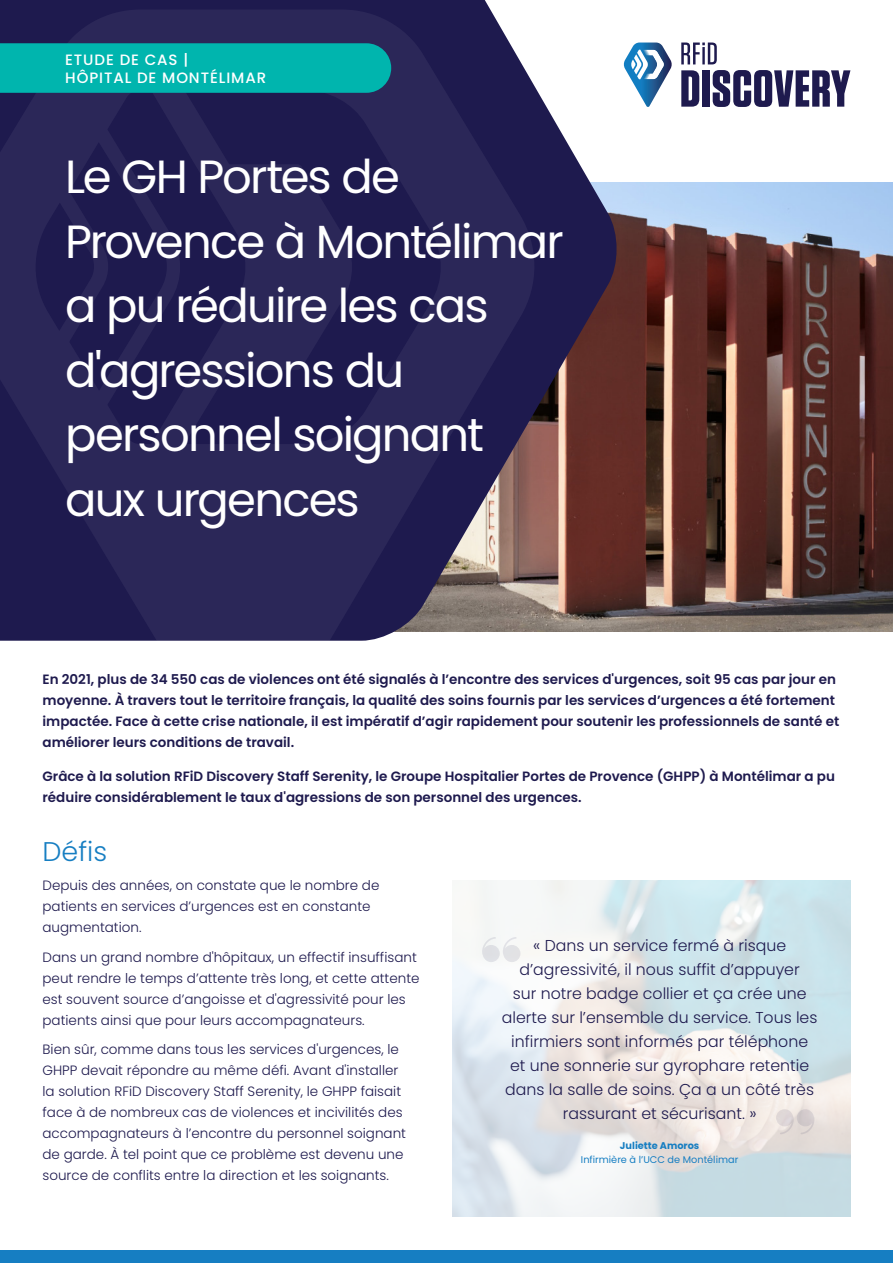
<style>
.page{position:relative;width:893px;height:1263px;background:#fff}
.page>*{position:absolute;margin:0;border:0;box-sizing:border-box;transform-origin:0 0}
.Texte{font:46.5px/64.5px "Poppins";letter-spacing:-.04em;color:#fff}
.Titre2{font:300 27px "Poppins";color:#167ec2}
.Texte-2{font:300 15.75px/24px "Poppins";color:#1e1a4e;text-align:center}
.t1{font:500 15px "Poppins";letter-spacing:.06em;color:#fff}
.Texte-3{font:300 13.5px/21px "Poppins";color:#1e1a4e}
.Texte-4{font:600 13.5px/21px "Poppins";color:#1e1a4e}
.Texte-5{font:9.75px "Poppins";color:#167ec2}
.Texte-6{font:700 9.75px "Poppins";color:#167ec2}
.s1{font-size:16.5px}
</style>
<div class="page">
<img style="left:619px;top:182px;width:274px;height:449px">
<svg style="left:681px;top:43px;width:36px;height:21px"></svg>
<svg style="left:681px;top:70px;width:18px;height:37px"></svg>
<div style="left:702px;top:70px;width:8px;height:37px;background:#1e1a4e"></div>
<svg style="left:713px;top:70px;width:137px;height:37px"></svg>
<svg style="left:623px;top:43px;width:49px;height:64px"></svg>
<div style="left:0;top:1250px;width:893px;height:13px;background:#167ec2"></div>
<svg style="left:0;top:0;width:619px;height:632px"></svg>
<svg style="left:0;top:10px;width:536px;height:631px;background:#2c2857"></svg>
<div style="left:0;top:43px;width:391px;height:50px;background:#00b5ae"></div>
<img style="left:453px;top:880px;width:397px;height:336px">
<svg style="left:482px;top:937px;width:38px;height:25px"></svg>
<svg style="left:776px;top:1109px;width:38px;height:25px"></svg>
<p class="t1" style="left:65px;top:51px;width:125px">ETUDE DE CAS |</p>
<p class="t1" style="left:65px;top:69px;width:203px">HÔPITAL DE MONTÉLIMAR</p>
<p class="Texte" style="left:65px;top:145px;width:500px">Le GH Portes de<br>Provence à Montélimar a pu réduire les cas d'agressions du personnel soignant aux urgences</p>
<p class="Texte-4" style="left:43px;top:669px;width:798px">En 2021, plus de 34 550 cas de violences ont été signalés à l’encontre des services d'urgences, soit 95 cas par jour en moyenne. À travers tout le territoire français, la qualité des soins fournis par les services d’urgences a été fortement impactée. Face à cette crise nationale, il est impératif d’agir rapidement pour soutenir les professionnels de santé et améliorer leurs conditions de travail.</p>
<p class="Texte-4" style="left:43px;top:766px;width:794px">Grâce à la solution RFiD Discovery Staff Serenity, le Groupe Hospitalier Portes de Provence (GHPP) à Montélimar a pu réduire considérablement le taux d'agressions de son personnel des urgences.</p>
<p class="Titre2" style="left:43px;top:836px;width:66px">Défis</p>
<p class="Texte-3" style="left:43px;top:875px;width:338px">Depuis des années, on constate que le nombre de patients en services d’urgences est en constante augmentation.</p>
<p class="Texte-3" style="left:43px;top:947px;width:378px">Dans un grand nombre d'hôpitaux, un effectif insuffisant peut rendre le temps d’attente très long, et cette attente est souvent source d’angoisse et d'agressivité pour les patients ainsi que pour leurs accompagnateurs.</p>
<p class="Texte-3" style="left:43px;top:1039px;width:365px">Bien sûr, comme dans tous les services d'urgences, le GHPP devait répondre au même défi. Avant d'installer la solution RFiD Discovery Staff Serenity, le GHPP faisait face à de nombreux cas de violences et incivilités des accompagnateurs à l’encontre du personnel soignant de garde. À tel point que ce problème est devenu une source de conflits entre la direction et les soignants.</p>
<p class="Texte-2" style="left:502px;top:933px;width:317px"><span class="s1">«</span> Dans un service fermé à risque d’agressivité, il nous suffit d’appuyer<br>sur notre badge collier et ça crée une alerte sur l’ensemble du service. Tous les infirmiers sont informés par téléphone et une sonnerie sur gyrophare retentie dans la salle de soins. Ça a un côté très rassurant et sécurisant. <span class="s1">»</span></p>
<p class="Texte-6" style="left:620px;top:1140px;width:81px">Juliette Amoros</p>
<p class="Texte-5" style="left:581px;top:1154px;width:159px">Infirmière à l’UCC de Montélimar</p>
</div>
